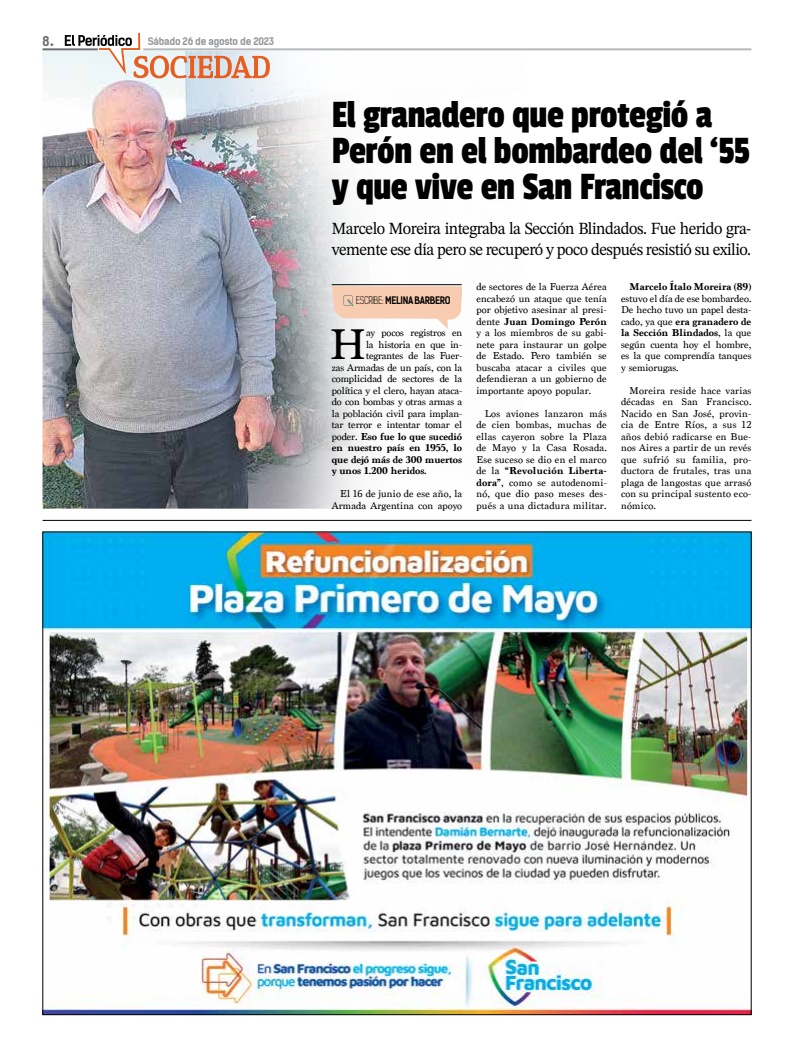
<style>
.page{position:relative;width:794px;height:1049px;background:#fff}
.page>*{position:absolute;margin:0;border:0;box-sizing:border-box;transform-origin:0 0}
.t1{font:45.2px "Marion";color:#000}
.t2{font:40.6px/36px "Passion One";letter-spacing:-.01em;color:#000;scale:.94 1}
.t3{font:17px/21.6px "STIX Two Text";letter-spacing:-.03em;color:#000;scale:.96 1}
.t4{font:700 13px "Kelson Sans";color:#6d6e71}
.t5{font:10.5px/11.5px "Marion";color:#000;text-align:justify}
.t6{font:700 10.5px "Marion";letter-spacing:-.01em;color:#000}
.t7{font:700 10px "Kelson Sans RU";letter-spacing:-.025em;color:#939598}
.t8{font:700 10px "Kelson Sans";letter-spacing:-.04em;color:#000;scale:.91 1}
.s1{font-family:"Kelson Sans RU";font-weight:300}
.s2{font-weight:300}
.s3{font-weight:700}
.s4{font-weight:400}
</style>
<div class="page">
<hr style="left:143px;top:48px;width:608px;height:2px;background:#b6b8ba">
<hr style="left:43px;top:48px;width:55px;height:2px;background:#6d6e71">
<img style="left:43px;top:51px;width:419px;height:458px">
<hr style="left:43px;top:520px;width:708px;height:1px;background:#000">
<svg style="left:332px;top:286px;width:130px;height:43px"></svg>
<hr style="left:332px;top:284px;width:130px;height:1px;background:#000">
<svg style="left:65px;top:34px;width:206px;height:46px"></svg>
<img style="left:45px;top:534px;width:704px;height:479px">
<p class="t4" style="left:43px;top:34px;width:14px">8•</p>
<p class="t7" style="left:148px;top:35px;width:128px">Sábado 26 de agosto de 2023</p>
<h2 class="t2" style="left:332px;top:96px;width:446px">El granadero que protegió a<br>Perón en el bombardeo del ‘55 y que vive en San Francisco</h2>
<h3 class="t3" style="left:332px;top:217px;width:439px">Marcelo Moreira integraba la Sección Blindados. Fue herido gra&shy;vemente ese día pero se recuperó y poco después resistió su exilio.</h3>
<p class="t8" style="left:356px;top:294px;width:106px"><span class="s1">ESCRIBE</span><span class="s2">:</span> MELINA BARBERO</p>
<p class="t6" style="left:629px;top:280px;width:123px">Marcelo Ítalo Moreira (89)</p>
<p class="t5" style="left:621px;top:293px;width:132px">estuvo el día de ese bombardeo.<br>De hecho tuvo un papel desta&shy;cado, ya que <span class="s3">era granadero de la Sección Blindados</span>, la que según cuenta hoy el hombre, es la que comprendía tanques y semiorugas.</p>
<p class="t5" style="left:621px;top:385px;width:132px;text-indent:9px">Moreira reside hace varias décadas en San Francisco.<br>Nacido en San José, provin&shy;cia de Entre Ríos, a sus 12 años debió radicarse en Bue&shy;nos Aires a partir de un revés que sufrió su familia, pro&shy;ductora de frutales, tras una plaga de langostas que arrasó con su principal sustento eco&shy;nómico.</p>
<p class="t5" style="left:476px;top:281px;width:132px">de sectores de la Fuerza Aérea encabezó un ataque que tenía por objetivo asesinar al presi&shy;dente <span class="s3">Juan Domingo Perón </span>y a los miembros de su gabi&shy;nete para instaurar un golpe de Estado. Pero también se buscaba atacar a civiles que defendieran a un gobierno de importante apoyo popular.</p>
<p class="t5" style="left:476px;top:408px;width:132px;text-indent:9px">Los aviones lanzaron más de cien bombas, muchas de ellas cayeron sobre la Plaza de Mayo y la Casa Rosada.<br>Ese suceso se dio en el marco de la <span class="s3">“Revolución Liberta&shy;dora”</span>, como se autodenomi&shy;nó, que dio paso meses des&shy;pués a una dictadura militar.</p>
<h1 class="t1" style="left:329px;top:317px;width:38px">H</h1>
<p class="t5" style="left:366px;top:327px;width:98px">ay pocos registros en</p>
<p class="t5" style="left:366px;top:338px;width:98px">la historia en que in-</p>
<p class="t5" style="left:366px;top:350px;width:98px">tegrantes de las Fuer-</p>
<p class="t5" style="left:332px;top:362px;width:132px">zas Armadas de un país, con la</p>
<p class="t5" style="left:332px;top:373px;width:132px">complicidad de sectores de la</p>
<p class="t5" style="left:332px;top:385px;width:132px">política y el clero, hayan ataca-</p>
<p class="t5" style="left:332px;top:396px;width:132px">do con bombas y otras armas a</p>
<p class="t5" style="left:332px;top:408px;width:132px">la población civil para implan-</p>
<p class="t5" style="left:332px;top:419px;width:132px">tar terror e intentar tomar el</p>
<p class="t6" style="left:332px;top:430px;width:132px"><span class="s4">poder.</span> Eso fue lo que sucedió</p>
<p class="t6" style="left:332px;top:441px;width:132px">en nuestro país en 1955, lo</p>
<p class="t6" style="left:332px;top:453px;width:132px">que dejó más de 300 muertos</p>
<p class="t6" style="left:332px;top:464px;width:97px">y unos 1.200 heridos.</p>
<p class="t5" style="left:332px;top:488px;width:132px;text-align:right">El 16 de junio de ese año, la<br>Armada Argentina con apoyo</p>
</div>
